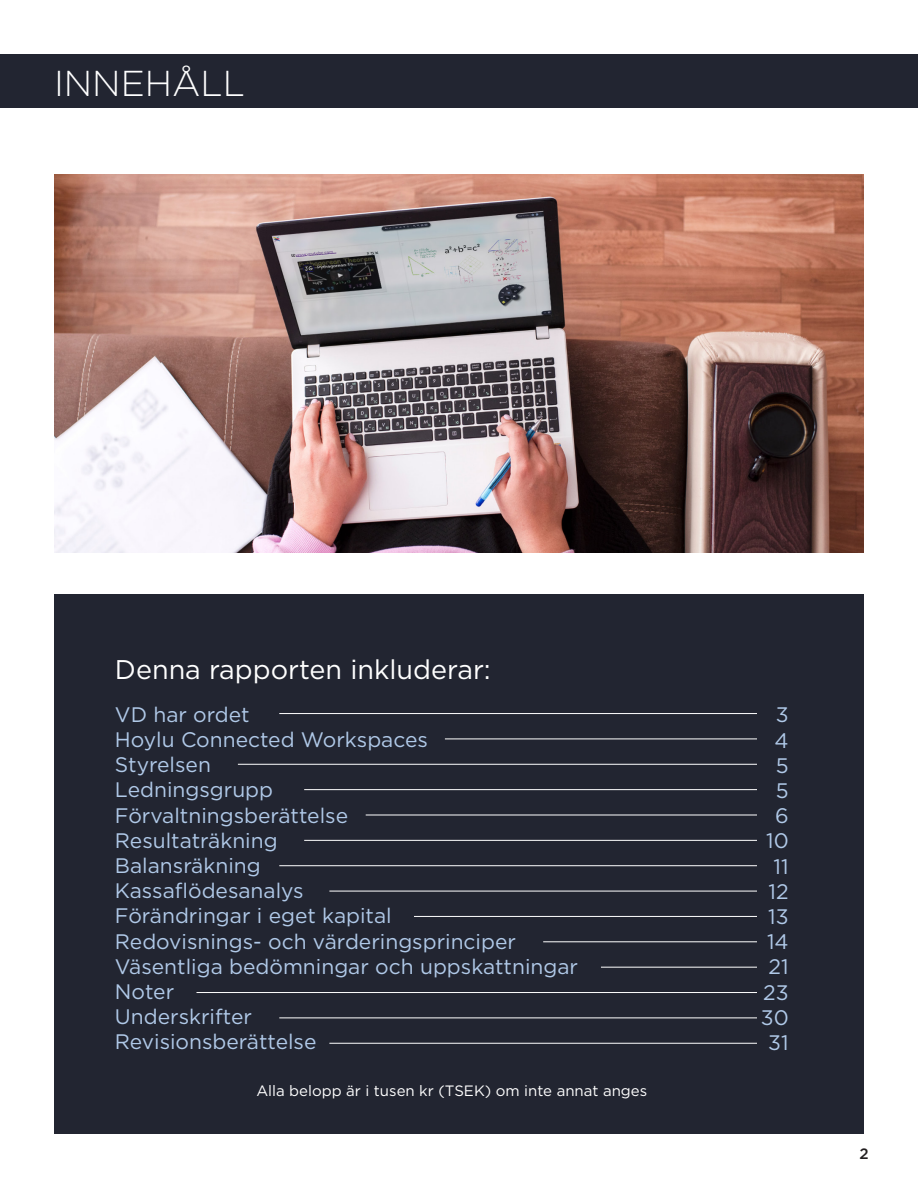
<style>
.page{position:relative;width:918px;height:1188px;background:#fff}
.page>*{position:absolute;margin:0;border:0;box-sizing:border-box;transform-origin:0 0}
.t1{font:300 36px "Gotham";color:#fff}
.t2{font:27px "Gotham";color:#fff}
.t3{font:21px/25.2px "Gotham";color:#b0c9e8}
.t4{font:15px "Gotham";color:#fff}
.t5{font:500 15px "Gotham";color:#231f20}
</style>
<div class="page">
<div style="left:0;top:54px;width:918px;height:53px;background:#222531"></div>
<hr style="left:917px;top:0;width:1px;height:1188px;background:#222531">
<img style="left:55px;top:174px;width:809px;height:379px">
<div style="left:55px;top:594px;width:809px;height:540px;background:#222531"></div>
<hr style="left:279px;top:713px;width:478px;height:1px;background:#fff">
<hr style="left:445px;top:739px;width:312px;height:1px;background:#fff">
<hr style="left:238px;top:764px;width:519px;height:1px;background:#fff">
<hr style="left:304px;top:789px;width:453px;height:1px;background:#fff">
<hr style="left:366px;top:815px;width:391px;height:1px;background:#fff">
<hr style="left:304px;top:840px;width:453px;height:1px;background:#fff">
<hr style="left:279px;top:865px;width:478px;height:1px;background:#fff">
<hr style="left:329px;top:891px;width:428px;height:1px;background:#fff">
<hr style="left:414px;top:916px;width:343px;height:1px;background:#fff">
<hr style="left:543px;top:941px;width:214px;height:1px;background:#fff">
<hr style="left:601px;top:967px;width:156px;height:1px;background:#fff">
<hr style="left:196px;top:992px;width:561px;height:1px;background:#fff">
<hr style="left:279px;top:1018px;width:478px;height:1px;background:#fff">
<hr style="left:329px;top:1043px;width:428px;height:1px;background:#fff">
<p class="t1" style="left:54px;top:60px;width:193px">INNEHÅLL</p>
<p class="t2" style="left:115px;top:652px;width:377px">Denna rapporten inkluderar:</p>
<p class="t3" style="left:115px;top:701px;width:136px">VD har ordet</p>
<p class="t3" style="left:115px;top:727px;width:315px">Hoylu Connected Workspaces<br>Styrelsen</p>
<p class="t3" style="left:115px;top:777px;width:465px">Ledningsgrupp<br>Förvaltningsberättelse<br>Resultaträkning<br>Balansräkning<br>Kassaflödesanalys<br>Förändringar i eget kapital<br>Redovisnings- och värderingsprinciper<br>Väsentliga bedömningar och uppskattningar<br>Noter<br>Underskrifter<br>Revisionsberättelse</p>
<p class="t4" style="left:256px;top:1081px;width:392px">Alla belopp är i tusen kr (TSEK) om inte annat anges</p>
<p class="t3" style="left:776px;top:702px;width:14px">3</p>
<p class="t3" style="left:775px;top:727px;width:16px">4</p>
<p class="t3" style="left:776px;top:752px;width:14px">5</p>
<p class="t3" style="left:776px;top:778px;width:14px">5</p>
<p class="t3" style="left:775px;top:803px;width:15px">6</p>
<p class="t3" style="left:766px;top:828px;width:24px">10</p>
<p class="t3" style="left:774px;top:853px;width:17px">11</p>
<p class="t3" style="left:769px;top:878px;width:22px">12</p>
<p class="t3" style="left:768px;top:904px;width:22px">13</p>
<p class="t3" style="left:767px;top:929px;width:23px">14</p>
<p class="t3" style="left:769px;top:954px;width:22px">21</p>
<p class="t3" style="left:763px;top:979px;width:27px">23</p>
<p class="t3" style="left:761px;top:1004px;width:29px;text-align:center">30<br>31</p>
<p class="t5" style="left:860px;top:1144px;width:11px">2</p>
</div>
